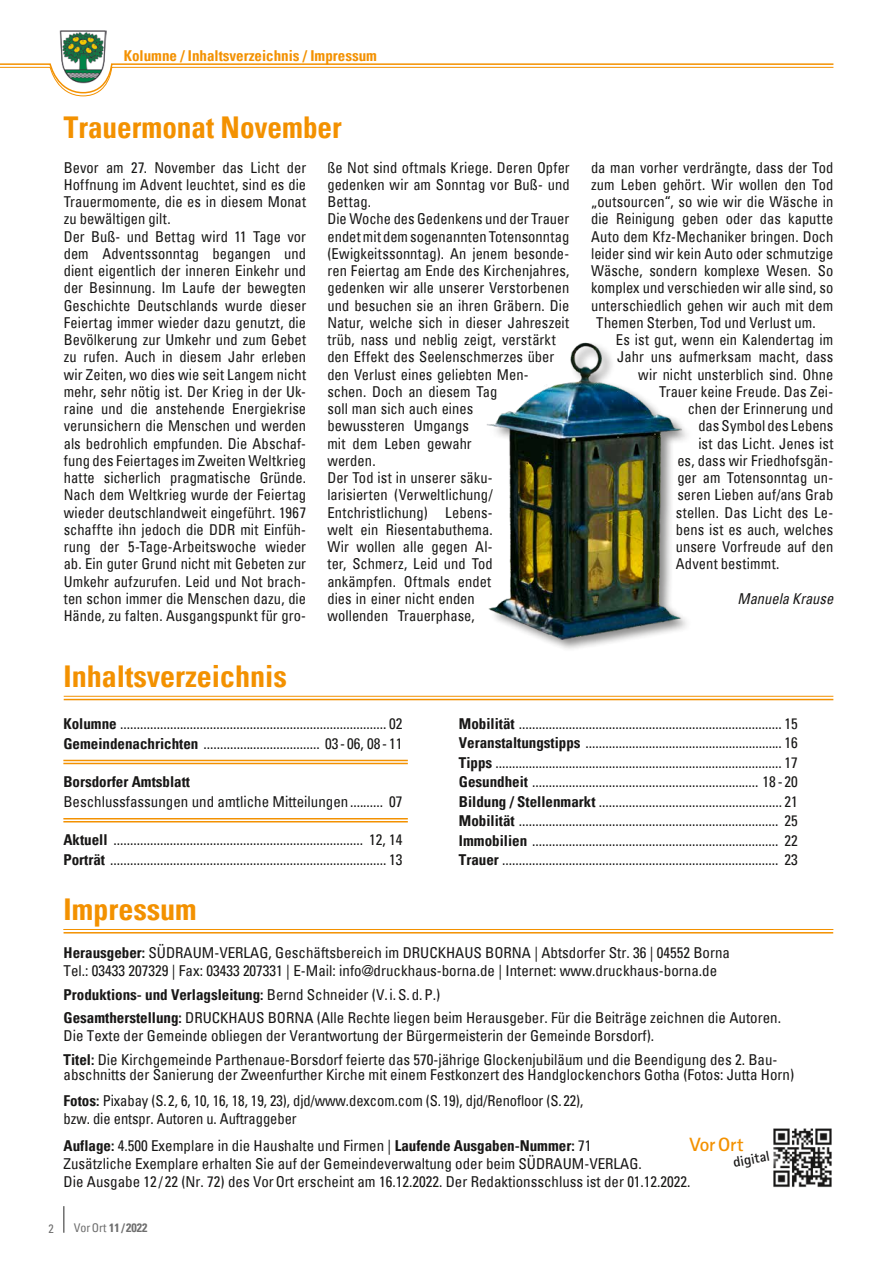
<style>
.page{position:relative;width:893px;height:1263px;background:#fff}
.page>*{position:absolute;margin:0;border:0;box-sizing:border-box;transform-origin:0 0}
.t1{font:700 condensed 30px "Univers";color:#f39100}
.t2{font:700 19.2px "Rotis Sans Serif";letter-spacing:-.005em;color:#f39100}
.t3{font:condensed 15px/17.2px "Univers";color:#181716}
.t4{font:700 condensed 15px "Univers";color:#f39100}
.t5{font:700 condensed 15px "Univers";color:#181716}
.t6{font:italic condensed 15px "Univers";color:#181716}
.t7{font:700 14.4px "Rotis Sans Serif";color:#181716}
.t8{font:700 condensed 12px "Univers";color:#6e6e6e}
.t9{font:condensed 12px "Univers";color:#6e6e6e}
.s1{font-weight:700}
.s2{font-weight:400}
</style>
<div class="page">
<img style="left:60px;top:30px;width:47px;height:33px">
<svg style="left:0;top:63px;width:834px;height:33px"></svg>
<hr style="left:63px;top:1206px;width:2px;height:27px;background:#6e6e6e">
<div style="left:38px;top:1213px;width:27px;height:32px;background:#fff"></div>
<hr style="left:64px;top:932px;width:769px;height:1px;background:#f39100">
<hr style="left:64px;top:929px;width:769px;height:1px;background:#f39100">
<img style="left:773px;top:1128px;width:59px;height:60px">
<div style="left:678px;top:1125px;width:103px;height:54px;background:#fff"></div>
<hr style="left:63px;top:760px;width:345px;height:1px;background:#f39100">
<hr style="left:63px;top:763px;width:345px;height:1px;background:#f39100">
<hr style="left:63px;top:818px;width:345px;height:1px;background:#f39100">
<hr style="left:63px;top:821px;width:345px;height:1px;background:#f39100">
<hr style="left:64px;top:699px;width:769px;height:1px;background:#f39100">
<hr style="left:64px;top:696px;width:769px;height:1px;background:#f39100">
<img style="left:486px;top:342px;width:201px;height:307px">
<p class="t4" style="left:124px;top:46px;width:255px">Kolumne / Inhaltsverzeichnis / Impressum</p>
<h1 class="t1" style="left:64px;top:109px;width:280px">Trauermonat November</h1>
<p class="t3" style="left:64px;top:158px;width:244px">Bevor am 27. November das Licht der Hoffnung im Advent leuchtet, sind es die Trauermomente, die es in diesem Monat zu bewältigen gilt.<br>Der Buß- und Bettag wird 11 Tage vor dem Adventssonntag begangen und dient eigentlich der inneren Einkehr und der Besinnung. Im Laufe der bewegten Geschichte Deutschlands wurde dieser Feiertag immer wieder dazu genutzt, die Bevölkerung zur Umkehr und zum Gebet zu rufen. Auch in diesem Jahr erleben wir Zeiten, wo dies wie seit Langem nicht mehr, sehr nötig ist. Der Krieg in der Uk&shy;raine und die anstehende Energiekrise verunsichern die Menschen und werden als bedrohlich empfunden. Die Abschaf&shy;fung des Feiertages im Zweiten Weltkrieg hatte sicherlich pragmatische Gründe.<br>Nach dem Weltkrieg wurde der Feiertag wieder deutschlandweit eingeführt. 1967 schaffte ihn jedoch die DDR mit Einfüh&shy;rung der 5-Tage-Arbeitswoche wieder ab. Ein guter Grund nicht mit Gebeten zur Umkehr aufzurufen. Leid und Not brach&shy;ten schon immer die Menschen dazu, die Hände, zu falten. Ausgangspunkt für gro-</p>
<p class="t3" style="left:327px;top:158px;width:244px">ße Not sind oftmals Kriege. Deren Opfer gedenken wir am Sonntag vor Buß- und<br>Bettag.<br>Die Woche des Gedenkens und der Trauer endet mit dem sogenannten Totensonntag (Ewigkeitssonntag). An jenem besonde&shy;ren Feiertag am Ende des Kirchenjahres, gedenken wir alle unserer Verstorbenen und besuchen sie an ihren Gräbern. Die<br>Natur, welche sich in dieser Jahreszeit trüb, nass und neblig zeigt, verstärkt den Effekt des Seelenschmerzes über den Verlust eines geliebten Men&shy;schen. Doch an diesem Tag<br>soll man sich auch eines<br>bewussteren Umgangs<br>mit dem Leben gewahr<br>werden.<br>Der Tod ist in unserer säku-<br>larisierten (Verweltlichung/<br>Entchristlichung) Lebens-<br>welt ein Riesentabuthema.<br>Wir wollen alle gegen Al-<br>ter, Schmerz, Leid und Tod<br>ankämpfen. Oftmals endet<br>dies in einer nicht enden<br>wollenden Trauerphase,</p>
<p class="t3" style="left:591px;top:158px;width:244px">da man vorher verdrängte, dass der Tod</p>
<p class="t3" style="left:591px;top:175px;width:244px">zum Leben gehört. Wir wollen den Tod</p>
<p class="t3" style="left:591px;top:193px;width:244px">„outsourcen“, so wie wir die Wäsche in</p>
<p class="t3" style="left:591px;top:210px;width:244px">die Reinigung geben oder das kaputte</p>
<p class="t3" style="left:591px;top:227px;width:244px">Auto dem Kfz-Mechaniker bringen. Doch</p>
<p class="t3" style="left:591px;top:244px;width:244px">leider sind wir kein Auto oder schmutzige</p>
<p class="t3" style="left:591px;top:262px;width:244px">Wäsche, sondern komplexe Wesen. So</p>
<p class="t3" style="left:591px;top:279px;width:244px">komplex und verschieden wir alle sind, so</p>
<p class="t3" style="left:591px;top:296px;width:244px">unterschiedlich gehen wir auch mit dem</p>
<p class="t3" style="left:596px;top:313px;width:221px">Themen Sterben, Tod und Verlust um.</p>
<p class="t3" style="left:616px;top:331px;width:219px">Es ist gut, wenn ein Kalendertag im</p>
<p class="t3" style="left:617px;top:348px;width:218px">Jahr uns aufmerksam macht, dass</p>
<p class="t3" style="left:638px;top:365px;width:196px">wir nicht unsterblich sind. Ohne</p>
<p class="t3" style="left:659px;top:382px;width:176px">Trauer keine Freude. Das Zei-</p>
<p class="t3" style="left:688px;top:400px;width:147px">chen der Erinnerung und</p>
<p class="t3" style="left:698px;top:417px;width:137px">das Symbol des Lebens</p>
<p class="t3" style="left:698px;top:434px;width:137px">ist das Licht. Jenes ist</p>
<p class="t3" style="left:677px;top:451px;width:157px">es, dass wir Friedhofsgän-</p>
<p class="t3" style="left:677px;top:469px;width:157px">ger am Totensonntag un-</p>
<p class="t3" style="left:677px;top:486px;width:157px">seren Lieben auf/ans Grab</p>
<p class="t3" style="left:676px;top:503px;width:159px">stellen. Das Licht des Le-</p>
<p class="t3" style="left:676px;top:520px;width:159px">bens ist es auch, welches</p>
<p class="t3" style="left:676px;top:538px;width:159px">unsere Vorfreude auf den</p>
<p class="t3" style="left:676px;top:555px;width:105px">Advent bestimmt.</p>
<p class="t6" style="left:737px;top:589px;width:97px">Manuela Krause</p>
<h1 class="t1" style="left:63px;top:658px;width:225px">Inhaltsverzeichnis</h1>
<p class="t3" style="left:63px;top:713px;width:341px;line-height:20.1px"><span class="s1">Kolumne</span> ................................................................................ 02<br><span class="s1">Gemeindenachrichten</span> ................................... 03 - 06, 08 - 11</p>
<p class="t5" style="left:63px;top:772px;width:128px">Borsdorfer Amtsblatt</p>
<p class="t3" style="left:63px;top:792px;width:340px">Beschlussfassungen und amtliche Mitteilungen.......... 07</p>
<p class="t3" style="left:63px;top:829px;width:341px;line-height:20.1px"><span class="s1">Aktuell</span> ........................................................................... 12, 14<br><span class="s1">Porträt</span> ................................................................................... 13</p>
<h1 class="t1" style="left:64px;top:891px;width:135px">Impressum</h1>
<p class="t3" style="left:459px;top:713px;width:341px;line-height:19.5px;text-align:justify"><span class="s1">Mobilität</span> ............................................................................... 15<br><span class="s1">Veranstaltungstipps</span> ........................................................... 16<br><span class="s1">Tipps</span> ...................................................................................... 17<br><span class="s1">Gesundheit</span> .................................................................... 18 - 20<br><span class="s1">Bildung / Stellenmarkt</span> ....................................................... 21<br><span class="s1">Mobilität</span> .............................................................................. 25<br><span class="s1">Immobilien</span> .......................................................................... 22<br><span class="s1">Trauer</span> ................................................................................... 23</p>
<p class="t3" style="left:64px;top:943px;width:668px;line-height:18px"><span class="s1">Herausgeber:</span> SÜDRAUM-VERLAG, Geschäftsbereich im DRUCKHAUS BORNA | Abtsdorfer Str. 36 | 04552 Borna<br>Tel.: 03433 207329 | Fax: 03433 207331 | E-Mail: info@druckhaus-borna.de | Internet: www.druckhaus-borna.de</p>
<p class="t3" style="left:64px;top:982px;width:719px;line-height:23.5px"><span class="s1">Produktions- und Verlagsleitung:</span> Bernd Schneider (V. i.S. d.P.)<br><span class="s1">Gesamtherstellung:</span> DRUCKHAUS BORNA (Alle Rechte liegen beim Herausgeber. Für die Beiträge zeichnen die Autoren.</p>
<p class="t3" style="left:64px;top:1023px;width:716px;line-height:23.5px">Die Texte der Gemeinde obliegen der Verantwortung der Bürgermeisterin der Gemeinde Borsdorf).<br><span class="s1">Titel:</span> Die Kirchgemeinde Parthenaue-Borsdorf feierte das 570-jährige Glockenjubiläum und die Beendigung des 2. Bau-</p>
<p class="t3" style="left:64px;top:1060px;width:732px;line-height:26.5px">abschnitts der Sanierung der Zweenfurther Kirche mit einem Festkonzert des Handglockenchors Gotha (Fotos: Jutta Horn)<br><span class="s1">Fotos:</span> Pixabay (S. 2, 6, 10, 16, 18, 19, 23), djd/www.dexcom.com (S. 19), djd/Renofloor (S. 22),</p>
<p class="t3" style="left:64px;top:1105px;width:529px;line-height:26.5px">bzw. die entspr. Autoren u. Auftraggeber<br><span class="s1">Auflage:</span> 4.500 Exemplare in die Haushalte und Firmen | <span class="s1">Laufende Ausgaben-Nummer:</span> 71</p>
<p class="t3" style="left:64px;top:1154px;width:629px;line-height:18px">Zusätzliche Exemplare erhalten Sie auf der Gemeindeverwaltung oder beim SÜDRAUM-VERLAG.<br>Die Ausgabe 12 / 22 (Nr. 72) des VorOrt erscheint am 16.12.2022. Der Redaktionsschluss ist der 01.12.2022.</p>
<p class="t2" style="left:690px;top:1132px;width:55px">VorOrt</p>
<p class="t7" style="left:732px;top:1153px;width:39px;rotate:-10deg">digital</p>
<p class="t9" style="left:49px;top:1221px;width:7px">2</p>
<p class="t8" style="left:74px;top:1221px;width:75px"><span class="s2">VorOrt</span> 11 / 2022</p>
</div>
